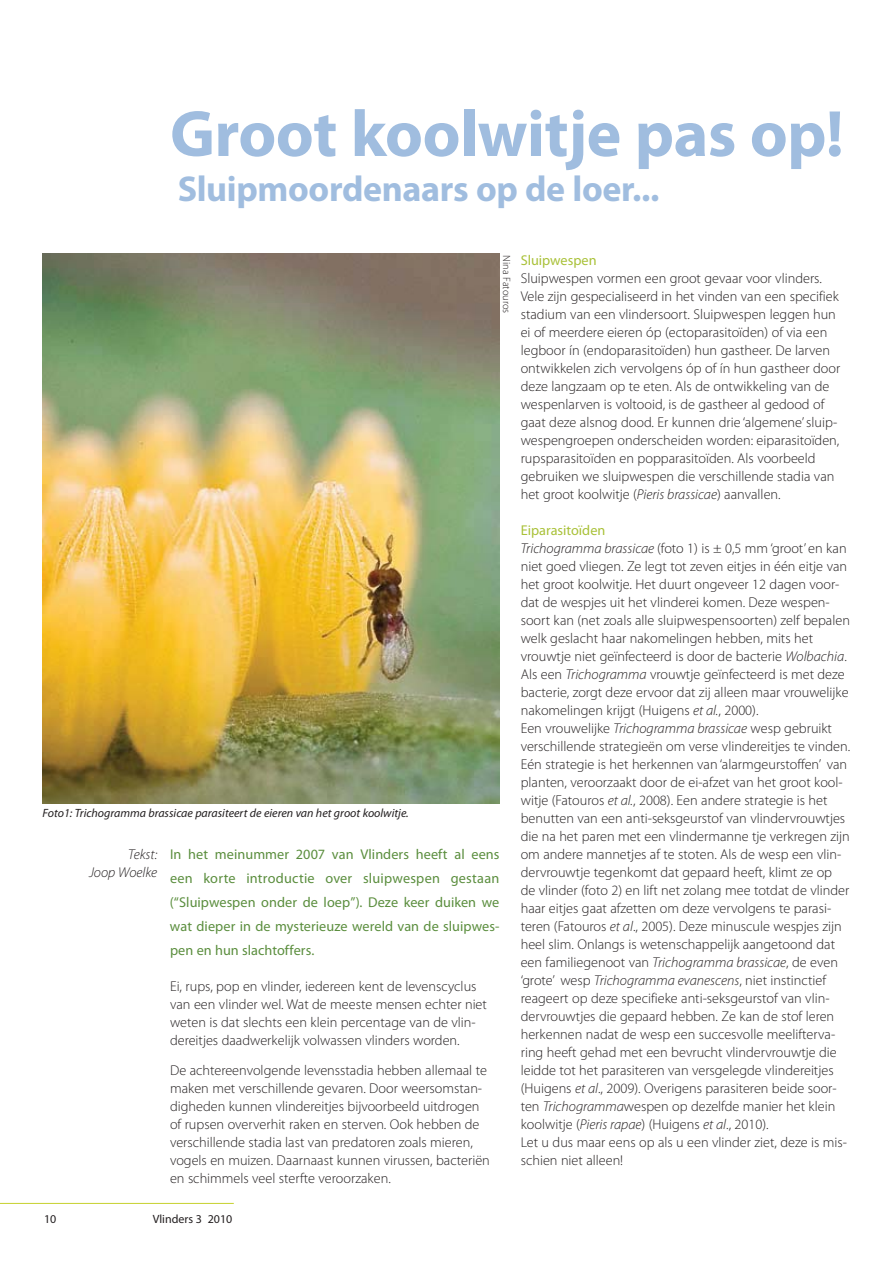
<style>
.page{position:relative;width:893px;height:1263px;background:#fff}
.page>*{position:absolute;margin:0;border:0;box-sizing:border-box;transform-origin:0 0}
.t1{font:700 66px "Myriad Pro";letter-spacing:-.01em;color:#a0bddf}
.t2{font:700 36px "Myriad Pro";letter-spacing:-.01em;color:#a0bddf}
.t3{font:300 14.25px/18px "Myriad Pro";color:#231f20}
.t4{font:14.25px/24px "Myriad Pro";color:#5b8e3e;text-align:justify}
.t5{font:italic 300 14.25px/18px "Myriad Pro";color:#231f20;text-align:right}
.t6{font:14.25px "Myriad Pro";color:#a9c138}
.t7{font:italic 12px "Myriad Pro";color:#231f20}
.t8{font:12px "Myriad Pro";color:#231f20}
.t9{font:300 10.5px "Myriad Pro";color:#231f20}
.s1{font-style:italic}
.s2{font-weight:400;color:#a9c138}
</style>
<div class="page">
<hr style="left:0;top:1203px;width:234px;height:1px;background:#c6d12d">
<img style="left:43px;top:253px;width:456px;height:550px">
<h1 class="t1" style="left:170px;top:109px;width:675px">Groot koolwitje pas op!</h1>
<h2 class="t2" style="left:178px;top:175px;width:483px">Sluipmoordenaars op de loer...</h2>
<p class="t9" style="left:511px;top:255px;width:59px;rotate:90deg">Nina Fatouros</p>
<p class="t7" style="left:43px;top:809px;width:368px">Foto1: Trichogramma brassicae parasiteert de eieren van het groot koolwitje.</p>
<p class="t5" style="left:89px;top:845px;width:70px">Tekst:<br>Joop Woelke</p>
<p class="t4" style="left:170px;top:843px;width:331px">In het meinummer 2007 van Vlinders heeft al eens een korte introductie over sluipwespen gestaan (“Sluipwespen onder de loep”). Deze keer duiken we wat dieper in de mysterieuze wereld van de sluipwes&shy;pen en hun slachtoffers.</p>
<p class="t3" style="left:170px;top:978px;width:318px">Ei, rups, pop en vlinder, iedereen kent de levenscyclus van een vlinder wel. Wat de meeste mensen echter niet weten is dat slechts een klein percentage van de vlin&shy;dereitjes daadwerkelijk volwassen vlinders worden.</p>
<p class="t3" style="left:170px;top:1062px;width:321px">De achtereenvolgende levensstadia hebben allemaal te maken met verschillende gevaren. Door weersomstan&shy;digheden kunnen vlindereitjes bijvoorbeeld uitdrogen of rupsen oververhit raken en sterven. Ook hebben de verschillende stadia last van predatoren zoals mieren, vogels en muizen. Daarnaast kunnen virussen, bacteriën en schimmels veel sterfte veroorzaken.</p>
<p class="t6" style="left:521px;top:255px;width:77px">Sluipwespen</p>
<p class="t3" style="left:521px;top:270px;width:321px">Sluipwespen vormen een groot gevaar voor vlinders.<br>Vele zijn gespecialiseerd in het vinden van een specifiek stadium van een vlindersoort. Sluipwespen leggen hun ei of meerdere eieren óp (ectoparasitoïden) of via een legboor ín (endoparasitoïden) hun gastheer. De larven ontwikkelen zich vervolgens óp of ín hun gastheer door deze langzaam op te eten. Als de ontwikkeling van de wespenlarven is voltooid, is de gastheer al gedood of gaat deze alsnog dood. Er kunnen drie ‘algemene’ sluip&shy;wespengroepen onderscheiden worden: eiparasitoïden, rupsparasitoïden en popparasitoïden. Als voorbeeld gebruiken we sluipwespen die verschillende stadia van het groot koolwitje (<span class="s1">Pieris brassicae</span>) aanvallen.</p>
<p class="t3" style="left:521px;top:522px;width:331px"><span class="s2">Eiparasitoïden<br></span><span class="s1">Trichogramma brassicae</span> (foto 1) is ± 0,5 mm ‘groot’ en kan niet goed vliegen. Ze legt tot zeven eitjes in één eitje van het groot koolwitje. Het duurt ongeveer 12 dagen voor&shy;dat de wespjes uit het vlinderei komen. Deze wespen&shy;soort kan (net zoals alle sluipwespensoorten) zelf bepalen welk geslacht haar nakomelingen hebben, mits het vrouwtje niet geïnfecteerd is door de bacterie <span class="s1">Wolbachia</span>.<br>Als een <span class="s1">Trichogramma</span> vrouwtje geïnfecteerd is met deze bacterie, zorgt deze ervoor dat zij alleen maar vrouwelijke nakomelingen krijgt (Huigens <span class="s1">et al.</span>, 2000).<br>Een vrouwelijke <span class="s1">Trichogramma brassicae</span> wesp gebruikt verschillende strategieën om verse vlindereitjes te vinden.<br>Eén strategie is het herkennen van ‘alarmgeurstoffen’ van planten, veroorzaakt door de ei-afzet van het groot kool&shy;witje (Fatouros <span class="s1">et al.</span>, 2008). Een andere strategie is het benutten van een anti-seksgeurstof van vlindervrouwtjes die na het paren met een vlindermanne tje verkregen zijn om andere mannetjes af te stoten. Als de wesp een vlin&shy;dervrouwtje tegenkomt dat gepaard heeft, klimt ze op de vlinder (foto 2) en lift net zolang mee totdat de vlinder haar eitjes gaat afzetten om deze vervolgens te parasi&shy;teren (Fatouros <span class="s1">et al</span>., 2005). Deze minuscule wespjes zijn heel slim. Onlangs is wetenschappelijk aangetoond dat een familiegenoot van <span class="s1">Trichogramma brassicae</span>, de even ‘grote’ wesp <span class="s1">Trichogramma evanescens</span>, niet instinctief reageert op deze specifieke anti-seksgeurstof van vlin&shy;dervrouwtjes die gepaard hebben. Ze kan de stof leren herkennen nadat de wesp een succesvolle meelifterva&shy;ring heeft gehad met een bevrucht vlindervrouwtje die leidde tot het parasiteren van versgelegde vlindereitjes (Huigens <span class="s1">et al</span>., 2009). Overigens parasiteren beide soor&shy;ten <span class="s1">Trichogramma</span>wespen op dezelfde manier het klein koolwitje (<span class="s1">Pieris rapae</span>) (Huigens <span class="s1">et al</span>., 2010).<br>Let u dus maar eens op als u een vlinder ziet, deze is mis&shy;schien niet alleen!</p>
<p class="t8" style="left:44px;top:1214px;width:14px">10</p>
<p class="t8" style="left:153px;top:1214px;width:81px">Vlinders 3 2010</p>
</div>
